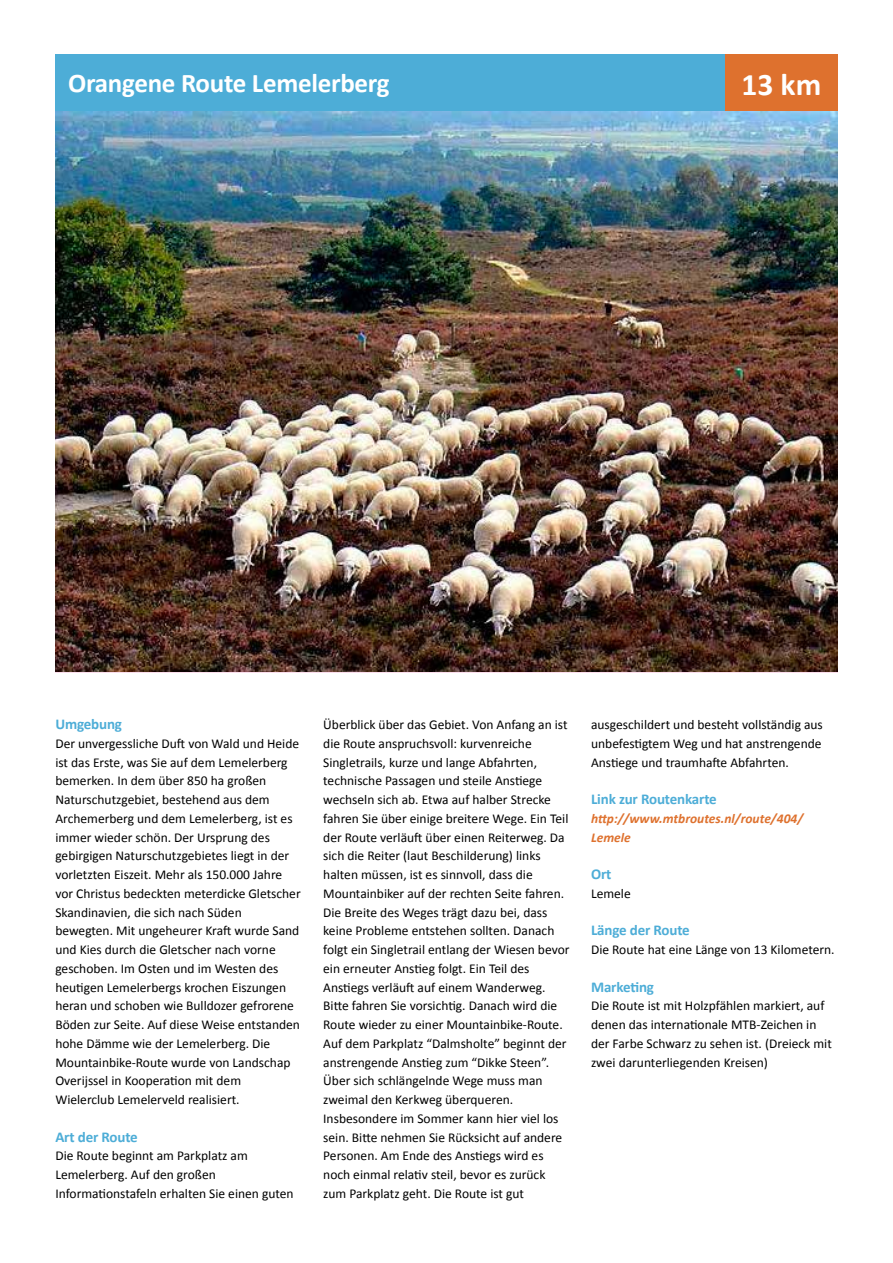
<style>
.page{position:relative;width:893px;height:1263px;background:#fff}
.page>*{position:absolute;margin:0;border:0;box-sizing:border-box;transform-origin:0 0}
.t1{font:700 31.5px "Calibri";color:#fff}
.t2{font:700 27px "Calibri";letter-spacing:-.01em;color:#fff}
.t3{font:700 15px "Calibri";letter-spacing:-.01em;color:#4dadd7}
.t4{font:13.5px/18.8px "Calibri";color:#000}
.t5{font:italic 700 13.5px/18.8px "Calibri";color:#de712e}
</style>
<div class="page">
<img style="left:55px;top:111px;width:783px;height:561px">
<div style="left:55px;top:55px;width:783px;height:56px;background:#4dadd7"></div>
<div style="left:725px;top:55px;width:113px;height:56px;background:#de712e"></div>
<h2 class="t2" style="left:68px;top:67px;width:323px">Orangene Route Lemelerberg</h2>
<h1 class="t1" style="left:741px;top:65px;width:81px">13 km</h1>
<p class="t3" style="left:55px;top:715px;width:68px">Umgebung</p>
<p class="t4" style="left:55px;top:733px;width:247px">Der unvergessliche Duft von Wald und Heide ist das Erste, was Sie auf dem Lemelerberg bemerken. In dem über 850 ha großen Naturschutzgebiet, bestehend aus dem Archemerberg und dem Lemelerberg, ist es immer wieder schön. Der Ursprung des gebirgigen Naturschutzgebietes liegt in der vorletzten Eiszeit. Mehr als 150.000 Jahre vor Christus bedeckten meterdicke Gletscher Skandinavien, die sich nach Süden bewegten. Mit ungeheurer Kraft wurde Sand und Kies durch die Gletscher nach vorne geschoben. Im Osten und im Westen des heutigen Lemelerbergs krochen Eiszungen heran und schoben wie Bulldozer gefrorene Böden zur Seite. Auf diese Weise entstanden hohe Dämme wie der Lemelerberg. Die Mountainbike-Route wurde von Landschap Overijssel in Kooperation mit dem Wielerclub Lemelerveld realisiert.</p>
<p class="t3" style="left:55px;top:1127px;width:84px">Art der Route</p>
<p class="t4" style="left:55px;top:1146px;width:240px">Die Route beginnt am Parkplatz am<br>Lemelerberg. Auf den großen<br>Informationstafeln erhalten Sie einen guten</p>
<p class="t4" style="left:323px;top:715px;width:248px">Überblick über das Gebiet. Von Anfang an ist die Route anspruchsvoll: kurvenreiche Singletrails, kurze und lange Abfahrten, technische Passagen und steile Anstiege wechseln sich ab. Etwa auf halber Strecke fahren Sie über einige breitere Wege. Ein Teil der Route verläuft über einen Reiterweg. Da sich die Reiter (laut Beschilderung) links halten müssen, ist es sinnvoll, dass die Mountainbiker auf der rechten Seite fahren.<br>Die Breite des Weges trägt dazu bei, dass keine Probleme entstehen sollten. Danach folgt ein Singletrail entlang der Wiesen bevor ein erneuter Anstieg folgt. Ein Teil des Anstiegs verläuft auf einem Wanderweg.<br>Bitte fahren Sie vorsichtig. Danach wird die Route wieder zu einer Mountainbike-Route.<br>Auf dem Parkplatz “Dalmsholte” beginnt der anstrengende Anstieg zum “Dikke Steen”.<br>Über sich schlängelnde Wege muss man zweimal den Kerkweg überqueren.<br>Insbesondere im Sommer kann hier viel los sein. Bitte nehmen Sie Rücksicht auf andere Personen. Am Ende des Anstiegs wird es noch einmal relativ steil, bevor es zurück zum Parkplatz geht. Die Route ist gut</p>
<p class="t4" style="left:591px;top:715px;width:233px;text-align:justify">ausgeschildert und besteht vollständig aus unbefestigtem Weg und hat anstrengende Anstiege und traumhafte Abfahrten.</p>
<p class="t3" style="left:591px;top:790px;width:127px">Link zur Routenkarte</p>
<p class="t5" style="left:591px;top:808px;width:214px">http://www.mtbroutes.nl/route/404/<br>Lemele</p>
<p class="t3" style="left:591px;top:865px;width:22px">Ort</p>
<p class="t4" style="left:591px;top:883px;width:41px">Lemele</p>
<p class="t3" style="left:591px;top:921px;width:100px">Länge der Route</p>
<p class="t4" style="left:591px;top:940px;width:245px">Die Route hat eine Länge von 13 Kilometern.</p>
<p class="t3" style="left:591px;top:977px;width:64px">Marketing</p>
<p class="t4" style="left:591px;top:996px;width:242px">Die Route ist mit Holzpfählen markiert, auf denen das internationale MTB-Zeichen in der Farbe Schwarz zu sehen ist. (Dreieck mit zwei darunterliegenden Kreisen)</p>
</div>
